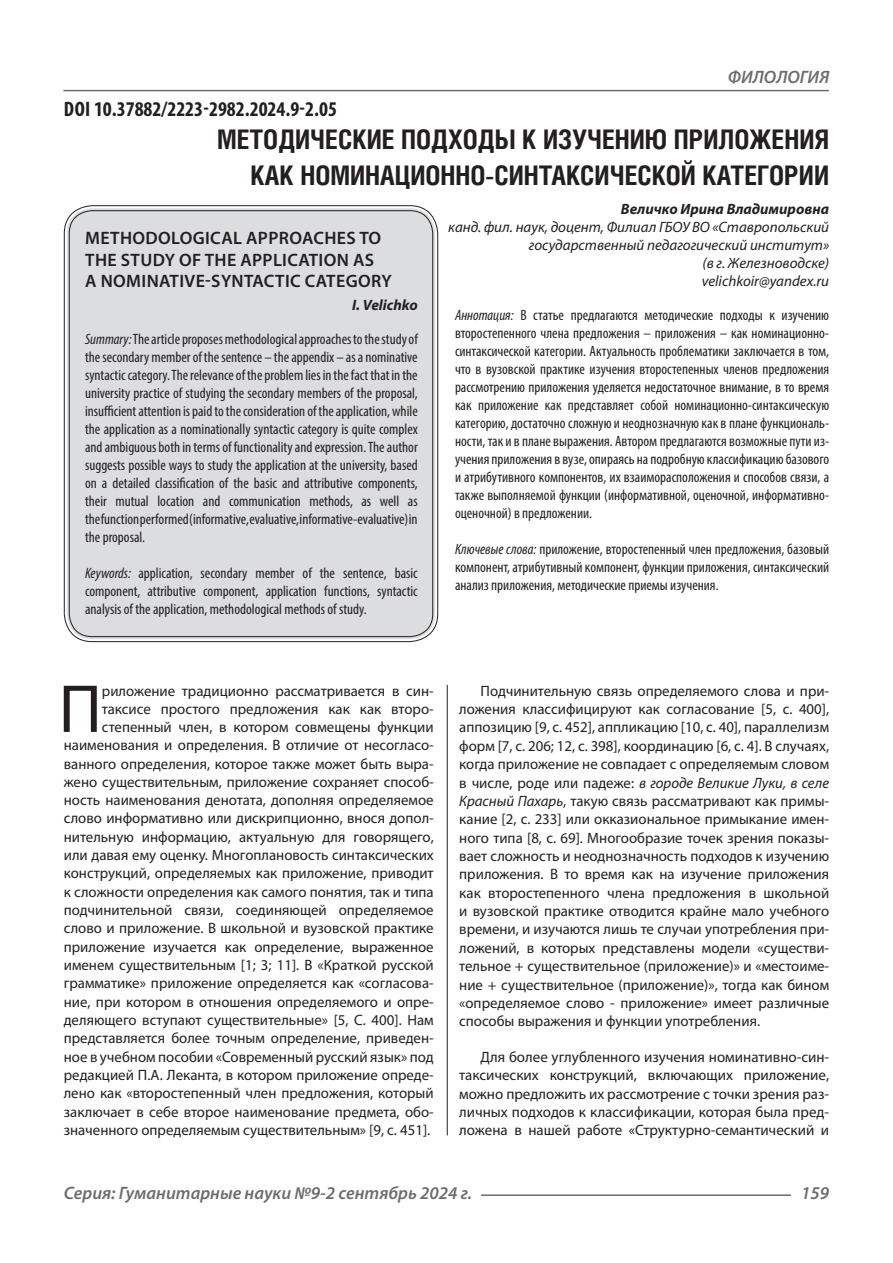
<style>
.page{position:relative;width:893px;height:1263px;background:#fff}
.page>*{position:absolute;margin:0;border:0;box-sizing:border-box;transform-origin:0 0}
.Статья_текст_первый{font:68.4px "Myriad Pro";color:#231f20}
.Статья_название{font:700 27px "Helios Cond C";color:#231f20}
.ДОИ{font:700 condensed 21px "Myriad Pro";color:#231f20}
.Статья_название_англ{font:600 18px "Myriad Pro";letter-spacing:.02em;color:#231f20}
.t1{font:italic 600 18px "Myriad Pro";color:#6c6d70}
.Статья_текст_первый-2{font:15px/18.3px "Myriad Pro";color:#231f20;text-align:right}
.Статья_текст{font:15px/18.3px "Myriad Pro";color:#231f20;text-align:justify}
.Статья_аннотация_тек{font:condensed 15px/18px "Myriad Pro";color:#231f20;text-align:justify}
.Статья_аннотация_анг{font:condensed 15px/18px "Myriad Pro";color:#231f20;text-align:justify}
.Статья_автор_инфо{font:italic 15px/18px "Myriad Pro";color:#231f20;text-align:right}
.Статья_автор_фио_рус{font:italic 700 15px "Myriad Pro";color:#231f20}
.Статья_автор_англ{font:italic 700 15px "Myriad Pro";color:#231f20}
.s1{font-style:italic}
</style>
<div class="page">
<hr style="left:447px;top:128px;width:1px;height:1007px;background:#231f20">
<hr style="left:63px;top:90px;width:766px;height:1px;background:#6c6d70">
<hr style="left:481px;top:1194px;width:310px;height:2px;background:#6c6d70">
<div style="left:67px;top:208px;width:368px;height:431px;background:#dcdddf;border-radius:26px"></div>
<p class="ДОИ" style="left:64px;top:96px;width:274px">DOI 10.37882/2223-2982.2024.9-2.05</p>
<p class="t1" style="left:728px;top:66px;width:103px">ФИЛОЛОГИЯ</p>
<p class="Статья_название" style="left:217px;top:124px;width:614px">МЕТОДИЧЕСКИЕ ПОДХОДЫ К ИЗУЧЕНИЮ ПРИЛОЖЕНИЯ</p>
<p class="Статья_название" style="left:250px;top:160px;width:580px">КАК НОМИНАЦИОННО-СИНТАКСИЧЕСКОЙ КАТЕГОРИИ</p>
<p class="Статья_автор_фио_рус" style="left:621px;top:199px;width:210px">Величко Ирина Владимировна</p>
<p class="Статья_автор_инфо" style="left:448px;top:218px;width:382px">канд. фил. наук, доцент, Филиал ГБОУ ВО «Ставропольский государственный педагогический институт»</p>
<p class="Статья_автор_инфо" style="left:702px;top:254px;width:128px">(в г. Железноводске)</p>
<p class="Статья_автор_инфо" style="left:702px;top:272px;width:129px">velichkoir@yandex.ru</p>
<p class="Статья_аннотация_тек" style="left:455px;top:305px;width:376px"><span class="s1">Аннотация:</span> В статье предлагаются методические подходы к изучению второстепенного члена предложения – приложения – как номинационно&shy;синтаксической категории. Актуальность проблематики заключается в том, что в вузовской практике изучения второстепенных членов предложения рассмотрению приложения уделяется недостаточное внимание, в то время как приложение как представляет собой номинационно-синтаксическую категорию, достаточно сложную и неоднозначную как в плане функциональ&shy;ности, так и в плане выражения. Автором предлагаются возможные пути из&shy;учения приложения в вузе, опираясь на подробную классификацию базового и атрибутивного компонентов, их взаиморасположения и способов связи, а также выполняемой функции (информативной, оценочной, информативно&shy;оценочной) в предложении.</p>
<p class="Статья_аннотация_тек" style="left:455px;top:539px;width:376px"><span class="s1">Ключевые слова:</span> приложение, второстепенный член предложения, базовый компонент, атрибутивный компонент, функции приложения, синтаксический анализ приложения, методические приемы изучения.</p>
<p class="Статья_название_англ" style="left:85px;top:226px;width:298px">METHODOLOGICAL APPROACHES TO</p>
<p class="Статья_название_англ" style="left:85px;top:248px;width:290px">THE STUDY OF THE APPLICATION AS</p>
<p class="Статья_название_англ" style="left:85px;top:270px;width:308px">A NOMINATIVE-SYNTACTIC CATEGORY</p>
<p class="Статья_автор_англ" style="left:352px;top:295px;width:67px">I. Velichko</p>
<p class="Статья_аннотация_анг" style="left:85px;top:330px;width:334px"><span class="s1">Summary:</span>The article proposes methodological approaches to the study of the secondary member of the sentence – the appendix – as a nominative syntactic category. The relevance of the problem lies in the fact that in the university practice of studying the secondary members of the proposal, insufficient attention is paid to the consideration of the application, while the application as a nominationally syntactic category is quite complex and ambiguous both in terms of functionality and expression. The author suggests possible ways to study the application at the university, based on a detailed classification of the basic and attributive components, their mutual location and communication methods, as well as the function performed (informative, evaluative, informative-evaluative) in the proposal.</p>
<p class="Статья_аннотация_анг" style="left:85px;top:564px;width:334px"><span class="s1">Keywords:</span> application, secondary member of the sentence, basic component, attributive component, application functions, syntactic analysis of the application, methodological methods of study.</p>
<p class="Статья_текст_первый-2" style="left:64px;top:681px;width:371px">риложение традиционно рассматривается в син&shy;таксисе простого предложения как как второ&shy;степенный член, в котором совмещены функции наименования и определения. В отличие от несогласо&shy;ванного определения, которое также может быть выра&shy;жено существительным, приложение сохраняет способ&shy;ность наименования денотата, дополняя определяемое слово информативно или дискрипционно, внося допол&shy;нительную информацию, актуальную для говорящего, или давая ему оценку. Многоплановость синтаксических конструкций, определяемых как приложение, приводит к сложности определения как самого понятия, так и типа подчинительной связи, соединяющей определяемое слово и приложение. В школьной и вузовской практике приложение изучается как определение, выраженное именем существительным [1; 3; 11]. В «Краткой русской грамматике» приложение определяется как «согласова&shy;ние, при котором в отношения определяемого и опре&shy;деляющего вступают существительные» [5, С. 400]. Нам представляется более точным определение, приведен&shy;ное в учебном пособии «Современный русский язык» под редакцией П.А. Леканта, в котором приложение опреде&shy;лено как «второстепенный член предложения, который заключает в себе второе наименование предмета, обо&shy;значенного определяемым существительным» [9, с. 451].</p>
<p class="Статья_текст" style="left:459px;top:681px;width:371px;text-indent:21px">Подчинительную связь определяемого слова и при&shy;ложения классифицируют как согласование [5, с. 400], аппозицию [9, с. 452], аппликацию [10, с. 40], параллелизм форм [7, с. 206; 12, с. 398], координацию [6, с. 4]. В случаях, когда приложение не совпадает с определяемым словом в числе, роде или падеже: <span class="s1">в городе Великие Луки, в селе Красный Пахарь</span>, такую связь рассматривают как примы&shy;кание [2, с. 233] или окказиональное примыкание имен&shy;ного типа [8, с. 69]. Многообразие точек зрения показы&shy;вает сложность и неоднозначность подходов к изучению приложения. В то время как на изучение приложения как второстепенного члена предложения в школьной и вузовской практике отводится крайне мало учебного времени, и изучаются лишь те случаи употребления при&shy;ложений, в которых представлены модели «существи&shy;тельное + существительное (приложение)» и «местоиме&shy;ние + существительное (приложение)», тогда как бином «определяемое слово - приложение» имеет различные способы выражения и функции употребления.</p>
<p class="Статья_текст_первый" style="left:59px;top:667px;width:45px">П</p>
<p class="Статья_текст" style="left:459px;top:1047px;width:371px;text-indent:21px">Для более углубленного изучения номинативно-син&shy;таксических конструкций, включающих приложение, можно предложить их рассмотрение с точки зрения раз&shy;личных подходов к классификации, которая была пред&shy;ложена в нашей работе «Структурно-семантический и</p>
<p class="t1" style="left:64px;top:1182px;width:410px">Серия: Гуманитарные науки №9-2 сентябрь 2024 г.</p>
<p class="t1" style="left:801px;top:1182px;width:30px">159</p>
</div>
